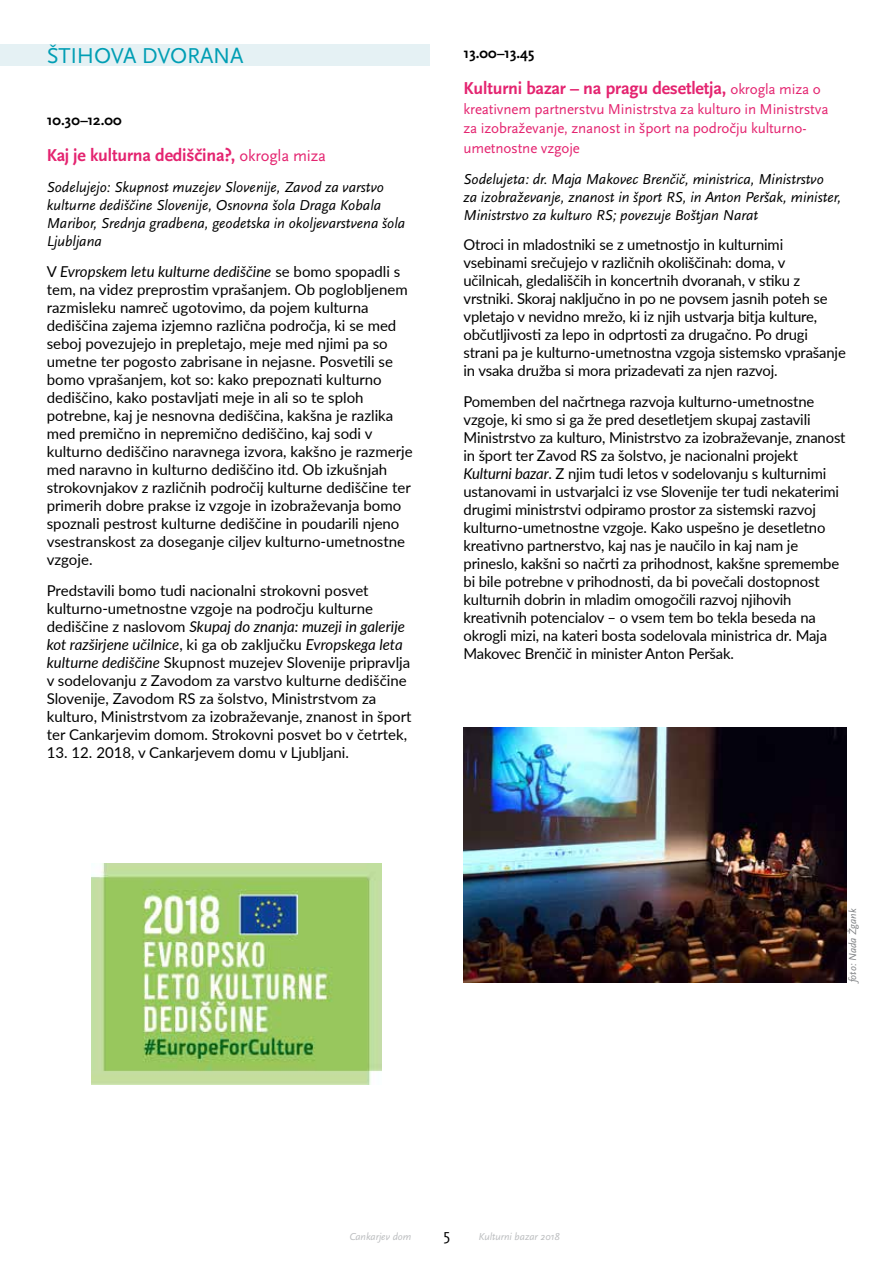
<style>
.page{position:relative;width:893px;height:1263px;background:#fff}
.page>*{position:absolute;margin:0;border:0;box-sizing:border-box;transform-origin:0 0}
.t1{font:22.5px "Scala Sans Pro";letter-spacing:-.01em;color:#009eb4}
.t2{font:700 18px "Scala Sans Pro";letter-spacing:-.01em;color:#e42470}
.t3{font:16.5px "Scala Sans Pro";color:#000}
.t4{font:15px/18px "Lato";letter-spacing:-.01em;color:#000}
.t5{font:italic 15px/18px "Scala Sans Pro";color:#000}
.t6{font:15px/19.5px "Scala Sans Pro";letter-spacing:-.01em;color:#e42470}
.t7{font:700 15px "Scala Sans Pro";color:#000}
.t8{font:italic 10.5px "Scala Sans Pro";color:#bcbec0}
.t9{font:italic 10.5px "Scala Sans Pro";color:#808285}
.s1{font-weight:400;font-size:16.5px}
.s2{font-style:italic}
.s3{font-weight:400;font-size:15px}
</style>
<div class="page">
<div style="left:0;top:45px;width:429px;height:21px;background:#e5f1f4"></div>
<img style="left:91px;top:863px;width:291px;height:221px">
<img style="left:463px;top:727px;width:383px;height:255px">
<h1 class="t1" style="left:47px;top:43px;width:198px">ŠTIHOVA DVORANA</h1>
<p class="t7" style="left:47px;top:111px;width:76px">10.30–12.00</p>
<p class="t2" style="left:47px;top:145px;width:281px">Kaj je kulturna dediščina?, <span class="s1">okrogla miza</span></p>
<p class="t5" style="left:47px;top:178px;width:360px">Sodelujejo: Skupnost muzejev Slovenije, Zavod za varstvo kulturne dediščine Slovenije, Osnovna šola Draga Kobala Maribor, Srednja gradbena, geodetska in okoljevarstvena šola Ljubljana</p>
<p class="t4" style="left:47px;top:262px;width:367px">V <span class="s2">Evropskem letu kulturne dediščine</span> se bomo spopadli s tem, na videz preprostim vprašanjem. Ob poglobljenem razmisleku namreč ugotovimo, da pojem kulturna dediščina zajema izjemno različna področja, ki se med seboj povezujejo in prepletajo, meje med njimi pa so umetne ter pogosto zabrisane in nejasne. Posvetili se bomo vprašanjem, kot so: kako prepoznati kulturno dediščino, kako postavljati meje in ali so te sploh potrebne, kaj je nesnovna dediščina, kakšna je razlika med premično in nepremično dediščino, kaj sodi v kulturno dediščino naravnega izvora, kakšno je razmerje med naravno in kulturno dediščino itd. Ob izkušnjah strokovnjakov z različnih področij kulturne dediščine ter primerih dobre prakse iz vzgoje in izobraževanja bomo spoznali pestrost kulturne dediščine in poudarili njeno vsestranskost za doseganje ciljev kulturno-umetnostne vzgoje.</p>
<p class="t4" style="left:47px;top:580px;width:366px">Predstavili bomo tudi nacionalni strokovni posvet kulturno-umetnostne vzgoje na področju kulturne dediščine z naslovom <span class="s2">Skupaj do znanja: muzeji in galerije kot razširjene učilnice</span>, ki ga ob zaključku <span class="s2">Evropskega leta kulturne dediščine</span> Skupnost muzejev Slovenije pripravlja v sodelovanju z Zavodom za varstvo kulturne dediščine Slovenije, Zavodom RS za šolstvo, Ministrstvom za kulturo, Ministrstvom za izobraževanje, znanost in šport ter Cankarjevim domom. Strokovni posvet bo v četrtek,</p>
<p class="t4" style="left:47px;top:742px;width:304px">13. 12. 2018, v Cankarjevem domu v Ljubljani.</p>
<p class="t7" style="left:463px;top:44px;width:72px">13.00–13.45</p>
<p class="t2" style="left:463px;top:78px;width:359px">Kulturni bazar – na pragu desetletja, <span class="s3">okrogla miza o</span></p>
<p class="t6" style="left:463px;top:99px;width:366px">kreativnem partnerstvu Ministrstva za kulturo in Ministrstva za izobraževanje, znanost in šport na področju kulturno&shy;umetnostne vzgoje</p>
<p class="t5" style="left:463px;top:170px;width:379px">Sodelujeta: dr. Maja Makovec Brenčič, ministrica, Ministrstvo za izobraževanje, znanost in šport RS, in Anton Peršak, minister,<br>Ministrstvo za kulturo RS; povezuje Boštjan Narat</p>
<p class="t4" style="left:463px;top:235px;width:384px">Otroci in mladostniki se z umetnostjo in kulturnimi vsebinami srečujejo v različnih okoliščinah: doma, v učilnicah, gledališčih in koncertnih dvoranah, v stiku z vrstniki. Skoraj naključno in po ne povsem jasnih poteh se vpletajo v nevidno mrežo, ki iz njih ustvarja bitja kulture, občutljivosti za lepo in odprtosti za drugačno. Po drugi strani pa je kulturno-umetnostna vzgoja sistemsko vprašanje in vsaka družba si mora prizadevati za njen razvoj.</p>
<p class="t4" style="left:463px;top:392px;width:384px">Pomemben del načrtnega razvoja kulturno-umetnostne vzgoje, ki smo si ga že pred desetletjem skupaj zastavili Ministrstvo za kulturo, Ministrstvo za izobraževanje, znanost in šport ter Zavod RS za šolstvo, je nacionalni projekt <span class="s2">Kulturni bazar</span>. Z njim tudi letos v sodelovanju s kulturnimi ustanovami in ustvarjalci iz vse Slovenije ter tudi nekaterimi drugimi ministrstvi odpiramo prostor za sistemski razvoj kulturno-umetnostne vzgoje. Kako uspešno je desetletno kreativno partnerstvo, kaj nas je naučilo in kaj nam je prineslo, kakšni so načrti za prihodnost, kakšne spremembe bi bile potrebne v prihodnosti, da bi povečali dostopnost kulturnih dobrin in mladim omogočili razvoj njihovih kreativnih potencialov – o vsem tem bo tekla beseda na okrogli mizi, na kateri bosta sodelovala ministrica dr. Maja Makovec Brenčič in minister Anton Peršak.</p>
<p class="t9" style="left:847px;top:982px;width:75px;rotate:-90deg">foto: Nada Žgank</p>
<p class="t8" style="left:349px;top:1230px;width:64px">Cankarjev dom</p>
<p class="t3" style="left:443px;top:1225px;width:8px">5</p>
<p class="t8" style="left:478px;top:1230px;width:83px">Kulturni bazar 2018</p>
</div>
